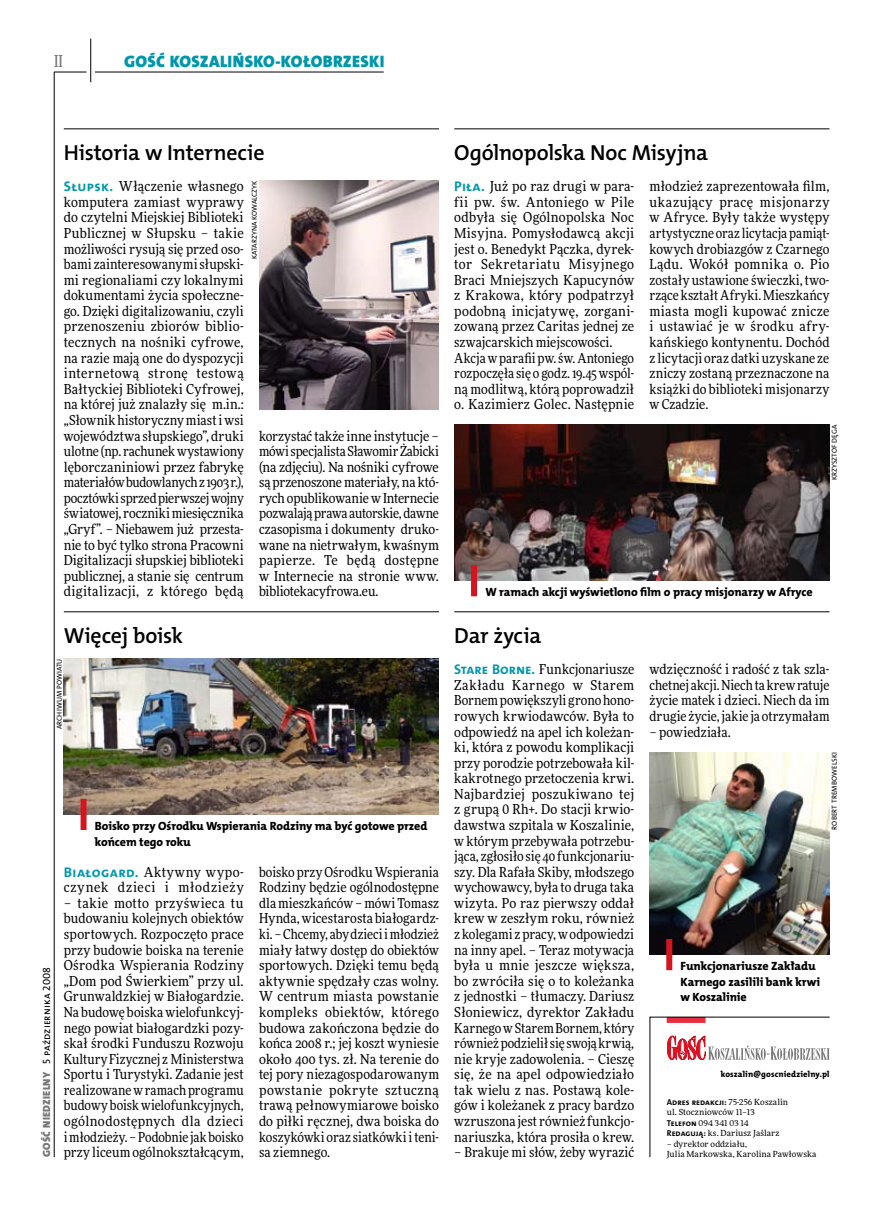
<style>
.page{position:relative;width:872px;height:1221px;background:#fff}
.page>*{position:absolute;margin:0;border:0;box-sizing:border-box;transform-origin:0 0}
.t1{font:21.9px "The Mix HP6 Se Bld";letter-spacing:-.01em;color:#000}
.t2{font:16.65px "The Mix HP9 Blk";letter-spacing:.02em;color:#0097aa}
.t3{font:500 16.5px "Freeday Narrow";color:#787779;scale:.9 1}
.t4{font:13.8px/15.6px "Freeday Narrow News";letter-spacing:.01em;color:#000;text-align:justify}
.t5{font:13.8px/15.6px "Freeday Narrow News";letter-spacing:.055em;color:#000}
.t6{font:12px/15.6px "The Mix HP8 Ex Bld";letter-spacing:-.005em;color:#000}
.t7{font:10.5px "The Mix HP5 Plain";letter-spacing:.01em;color:#000}
.t8{font:8.55px "The Mix HP7 Bld";letter-spacing:.005em;color:#000}
.t9{font:8.55px "The Mix HP8 Ex Bld";letter-spacing:.02em;color:#000}
.t10{font:8.4px/10.5px "Freeday News";letter-spacing:.01em;color:#000}
.t11{font:7.2px "The Mix HP5 Plain";letter-spacing:.005em;color:#000}
.s1{font-family:"The Mix HP7 Bld";font-size:13.95px;color:#0097aa}
.s2{font-family:"The Mix HP9 Blk";color:#787779}
.s3{font-family:"Freeday News";font-size:8.4px}
.s4{font-family:"The Mix HP7 Bld";font-size:8.55px}
</style>
<div class="page">
<hr style="left:54px;top:72px;width:1px;height:1085px;background:#000">
<hr style="left:90px;top:39px;width:1px;height:43px;background:#000">
<hr style="left:54px;top:72px;width:33px;height:1px;background:#000">
<hr style="left:95px;top:72px;width:289px;height:1px;background:#000">
<hr style="left:64px;top:129px;width:375px;height:1px;background:#000">
<hr style="left:64px;top:611px;width:375px;height:1px;background:#000">
<hr style="left:454px;top:611px;width:375px;height:1px;background:#000">
<hr style="left:454px;top:129px;width:375px;height:1px;background:#000">
<img style="left:259px;top:180px;width:180px;height:229px">
<img style="left:64px;top:658px;width:375px;height:156px">
<img style="left:649px;top:752px;width:180px;height:202px">
<img style="left:454px;top:425px;width:375px;height:155px">
<svg style="left:649px;top:1016px;width:181px;height:141px"></svg>
<div style="left:471px;top:565px;width:6px;height:31px;background:#d4151f"></div>
<div style="left:81px;top:798px;width:6px;height:32px;background:#d4151f"></div>
<div style="left:666px;top:939px;width:6px;height:31px;background:#d4151f"></div>
<p class="t3" style="left:54px;top:50px;width:11px">II</p>
<p class="t2" style="left:124px;top:50px;width:262px">GOŚĆ KOSZALIŃSKO-KOŁOBRZESKI</p>
<h1 class="t1" style="left:64px;top:139px;width:202px">Historia w Internecie</h1>
<p class="t4" style="left:64px;top:178px;width:181px"><span class="s1">Słupsk.</span> Włączenie własnego komputera zamiast wyprawy do czytelni Miejskiej Biblioteki Publicznej w Słupsku – takie możliwości rysują się przed oso&shy;bami zainteresowanymi słupski&shy;mi regionaliami czy lokalnymi dokumentami życia społeczne&shy;go. Dzięki digitalizowaniu, czyli przenoszeniu zbiorów biblio&shy;tecznych na nośniki cyfrowe, na razie mają one do dyspozycji internetową stronę testową Bałtyckiej Biblioteki Cyfrowej, na której już znalazły się m.in.: „Słownik historyczny miast i wsi województwa słupskiego”, druki ulotne (np. rachunek wystawiony lęborczaniniowi przez fabrykę materiałów budowlanych z 1903 r.), pocztówki sprzed pierwszej wojny światowej, roczniki miesięcznika „Gryf”. – Niebawem już przesta&shy;nie to być tylko strona Pracowni Digitalizacji słupskiej biblioteki publicznej, a stanie się centrum digitalizacji, z którego będą</p>
<p class="t11" style="left:250px;top:259px;width:80px;rotate:-90deg">Katarzyna Kowalczyk</p>
<p class="t4" style="left:259px;top:427px;width:181px">korzystać także inne instytucje – mówi specjalista Sławomir Żabicki (na zdjęciu). Na nośniki cyfrowe są przenoszone materiały, na któ&shy;rych opublikowanie w Internecie pozwalają prawa autorskie, dawne czasopisma i dokumenty druko&shy;wane na nietrwałym, kwaśnym papierze. Te będą dostępne w Internecie na stronie www. bibliotekacyfrowa.eu.</p>
<h1 class="t1" style="left:64px;top:621px;width:121px">Więcej boisk</h1>
<p class="t11" style="left:55px;top:729px;width:72px;rotate:-90deg">archiwum powiatu</p>
<p class="t6" style="left:95px;top:818px;width:334px">Boisko przy Ośrodku Wspierania Rodziny ma być gotowe przed końcem tego roku</p>
<p class="t7" style="left:40px;top:1156px;width:192px;rotate:-90deg"><span class="s2">GOŚĆ NIEDZIELNY</span> 5 października 2008</p>
<p class="t5" style="left:64px;top:863px;width:181px"><span class="s1">Białogard.</span> Aktywny wypo&shy;czynek dzieci i młodzieży</p>
<p class="t4" style="left:64px;top:895px;width:181px">– takie motto przyświeca tu budowaniu kolejnych obiektów sportowych. Rozpoczęto prace przy budowie boiska na terenie Ośrodka Wspierania Rodziny „Dom pod Świerkiem” przy ul.<br>Grunwaldzkiej w Białogardzie.<br>Na budowę boiska wielofunkcyj&shy;nego powiat białogardzki pozy&shy;skał środki Funduszu Rozwoju Kultury Fizycznej z Ministerstwa Sportu i Turystyki. Zadanie jest realizowane w ramach programu budowy boisk wielofunkcyjnych, ogólnodostępnych dla dzieci imłodzieży. – Podobnie jak boisko przy liceum ogólnokształcącym,</p>
<p class="t4" style="left:259px;top:863px;width:181px">boisko przy Ośrodku Wspierania Rodziny będzie ogólnodostępne dla mieszkańców – mówi Tomasz Hynda, wicestarosta białogardz&shy;ki. – Chcemy, aby dzieci imłodzież miały łatwy dostęp do obiektów sportowych. Dzięki temu będą aktywnie spędzały czas wolny.<br>W centrum miasta powstanie kompleks obiektów, którego budowa zakończona będzie do końca 2008 r.; jej koszt wyniesie około 400 tys. zł. Na terenie do tej pory niezagospodarowanym powstanie pokryte sztuczną trawą pełnowymiarowe boisko do piłki ręcznej, dwa boiska do koszykówki oraz siatkówki iteni&shy;sa ziemnego.</p>
<h1 class="t1" style="left:454px;top:139px;width:255px">Ogólnopolska Noc Misyjna</h1>
<p class="t4" style="left:454px;top:178px;width:181px;text-align:left"><span class="s1">Piła.</span> Już po raz drugi w para&shy;fii pw. św. Antoniego w Pile odbyła się Ogólnopolska Noc<br>Misyjna. Pomysłodawcą akcji jest o. Benedykt Pączka, dyrek&shy;tor Sekretariatu Misyjnego<br>Braci Mniejszych Kapucynów z Krakowa, który podpatrzył podobną inicjatywę, zorgani&shy;zowaną przez Caritas jednej ze szwajcarskich miejscowości.<br>Akcja w parafii pw. św. Antoniego rozpoczęła się o godz. 19.45 wspól&shy;ną modlitwą, którą poprowadził o. Kazimierz Golec. Następnie</p>
<p class="t4" style="left:649px;top:178px;width:181px">młodzież zaprezentowała film, ukazujący pracę misjonarzy w Afryce. Były także występy artystyczne oraz licytacja pamiąt&shy;kowych drobiazgów z Czarnego Lądu. Wokół pomnika o. Pio zostały ustawione świeczki, two&shy;rzące kształt Afryki. Mieszkańcy miasta mogli kupować znicze i ustawiać je w środku afry&shy;kańskiego kontynentu. Dochód z licytacji oraz datki uzyskane ze zniczy zostaną przeznaczone na książki do biblioteki misjonarzy w Czadzie.</p>
<p class="t11" style="left:830px;top:480px;width:57px;rotate:-90deg">Krzysztof Dęga</p>
<p class="t6" style="left:485px;top:584px;width:329px">W ramach akcji wyświetlono film o pracy misjonarzy w Afryce</p>
<h1 class="t1" style="left:454px;top:621px;width:88px">Dar życia</h1>
<p class="t4" style="left:454px;top:661px;width:181px"><span class="s1">Stare Borne.</span> Funkcjonariusze Zakładu Karnego w Starem Bornem powiększyli grono hono&shy;rowych krwiodawców. Była to odpowiedź na apel ich koleżan&shy;ki, która z powodu komplikacji przy porodzie potrzebowała kil&shy;kakrotnego przetoczenia krwi.<br>Najbardziej poszukiwano tej z grupą 0 Rh+. Do stacji krwio&shy;dawstwa szpitala w Koszalinie, w którym przebywała potrzebu&shy;jąca, zgłosiło się 40 funkcjonariu&shy;szy. Dla Rafała Skiby, młodszego wychowawcy, była to druga taka wizyta. Po raz pierwszy oddał krew w zeszłym roku, również z kolegami z pracy, wodpowiedzi na inny apel. – Teraz motywacja była u mnie jeszcze większa, bo zwróciła się o to koleżanka z jednostki – tłumaczy. Dariusz Słoniewicz, dyrektor Zakładu Karnego wStarem Bornem, który również podzielił się swoją krwią, nie kryje zadowolenia. – Cieszę się, że na apel odpowiedziało tak wielu z nas. Postawą kole&shy;gów i koleżanek z pracy bardzo wzruszona jest również funkcjo&shy;nariuszka, która prosiła o krew.</p>
<p class="t4" style="left:454px;top:1144px;width:181px">– Brakuje mi słów, żeby wyrazić</p>
<p class="t4" style="left:649px;top:661px;width:181px">wdzięczność i radość z tak szla&shy;chetnej akcji. Niech ta krew ratuje życie matek i dzieci. Niech da im drugie życie, jakie ja otrzymałam</p>
<p class="t4" style="left:649px;top:723px;width:83px">– powiedziała.</p>
<p class="t11" style="left:830px;top:829px;width:79px;rotate:-90deg">Robert Trembowelski</p>
<p class="t6" style="left:680px;top:958px;width:141px">Funkcjonariusze Zakładu<br>Karnego zasilili bank krwi w Koszalinie</p>
<p class="t9" style="left:720px;top:1068px;width:111px">koszalin@goscniedzielny.pl</p>
<p class="t8" style="left:666px;top:1096px;width:123px">Adres redakcji: <span class="s3">75-256 Koszalin</span></p>
<p class="t10" style="left:666px;top:1106px;width:114px">ul. Stoczniowców 11–13<br><span class="s4">Telefon</span> 094 341 03 14<br><span class="s4">Redagują:</span> ks. Dariusz Jaślarz</p>
<p class="t10" style="left:666px;top:1138px;width:151px">– dyrektor oddziału,<br>Julia Markowska, Karolina Pawłowska</p>
</div>
